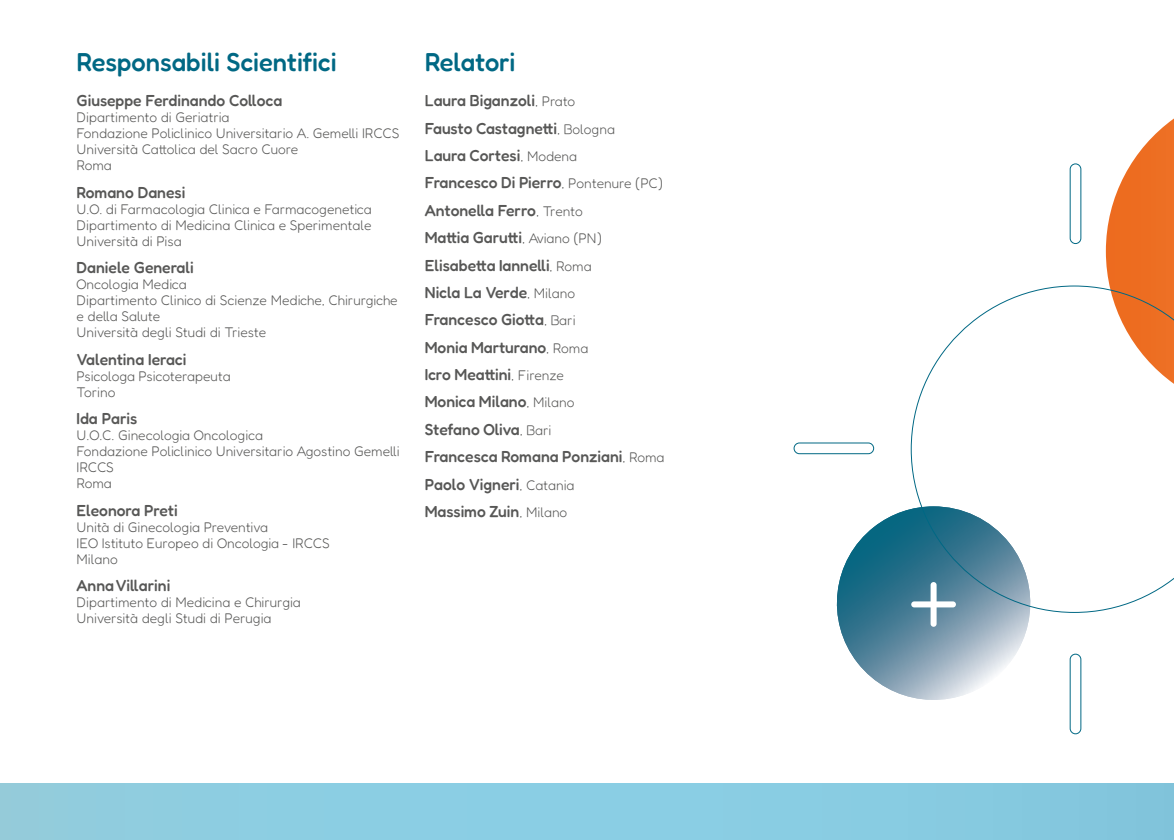
<style>
.page{position:relative;width:1174px;height:840px;background:#fff}
.page>*{position:absolute;margin:0;border:0;box-sizing:border-box;transform-origin:0 0}
.t1{font:300 26px "Fredoka";color:#006884}
.t2{font:300 16px/27.4px "Fredoka";color:#575756}
.t3{font:300 14px/16px "Fredoka";color:#575756}
.s1{font-size:14px}
</style>
<div class="page">
<div style="left:0;top:782px;width:1174px;height:57px;background:#8acde2"></div>
<svg style="left:836px;top:509px;width:194px;height:191px"></svg>
<svg style="left:1105px;top:118px;width:69px;height:168px"></svg>
<svg style="left:911px;top:286px;width:263px;height:326px"></svg>
<div style="left:1070px;top:653px;width:10px;height:80px;border:1px solid #006884;border-radius:5px"></div>
<div style="left:1070px;top:164px;width:10px;height:79px;border:1px solid #006884;border-radius:5px"></div>
<div style="left:930px;top:581px;width:6px;height:45px;background:#fff;border-radius:3px"></div>
<div style="left:911px;top:601px;width:45px;height:6px;background:#fff;border-radius:3px"></div>
<div style="left:794px;top:442px;width:79px;height:11px;border:1px solid #006884;border-radius:5px"></div>
<h1 class="t1" style="left:77px;top:47px;width:262px">Responsabili Scientifici</h1>
<p class="t2" style="left:77px;top:87px;width:207px">Giuseppe Ferdinando Colloca</p>
<p class="t3" style="left:77px;top:109px;width:324px">Dipartimento di Geriatria<br>Fondazione Policlinico Universitario A. Gemelli IRCCS<br>Università Cattolica del Sacro Cuore<br>Roma</p>
<p class="t2" style="left:77px;top:178px;width:110px">Romano Danesi</p>
<p class="t3" style="left:77px;top:201px;width:297px;text-align:justify">U.O. di Farmacologia Clinica e Farmacogenetica Dipartimento di Medicina Clinica e Sperimentale Università di Pisa</p>
<p class="t2" style="left:77px;top:254px;width:119px">Daniele Generali</p>
<p class="t3" style="left:77px;top:276px;width:323px">Oncologia Medica<br>Dipartimento Clinico di Scienze Mediche, Chirurgiche e della Salute<br>Università degli Studi di Trieste</p>
<p class="t2" style="left:77px;top:345px;width:111px">Valentina Ieraci</p>
<p class="t3" style="left:77px;top:367px;width:156px">Psicologa Psicoterapeuta<br>Torino</p>
<p class="t2" style="left:77px;top:404px;width:62px">Ida Paris</p>
<p class="t3" style="left:77px;top:427px;width:325px">U.O.C. Ginecologia Oncologica<br>Fondazione Policlinico Universitario Agostino Gemelli<br>IRCCS<br>Roma</p>
<p class="t2" style="left:77px;top:496px;width:103px">Eleonora Preti</p>
<p class="t3" style="left:77px;top:518px;width:255px">Unità di Ginecologia Preventiva<br>IEO Istituto Europeo di Oncologia - IRCCS<br>Milano</p>
<p class="t2" style="left:77px;top:571px;width:95px">Anna Villarini</p>
<p class="t3" style="left:77px;top:593px;width:226px">Dipartimento di Medicina e Chirurgia<br>Università degli Studi di Perugia</p>
<h1 class="t1" style="left:425px;top:47px;width:92px">Relatori</h1>
<p class="t2" style="left:425px;top:87px;width:241px">Laura Biganzoli<span class="s1">, Prato<br></span>Fausto Castagnetti<span class="s1">, Bologna<br></span>Laura Cortesi<span class="s1">, Modena<br></span>Francesco Di Pierro<span class="s1">, Pontenure (PC)<br></span>Antonella Ferro<span class="s1">, Trento<br></span>Mattia Garutti<span class="s1">, Aviano (PN)<br></span>Elisabetta Iannelli<span class="s1">, Roma<br></span>Nicla La Verde<span class="s1">, Milano<br></span>Francesco Giotta<span class="s1">, Bari<br></span>Monia Marturano<span class="s1">, Roma<br></span>Icro Meattini<span class="s1">, Firenze<br></span>Monica Milano<span class="s1">, Milano<br></span>Stefano Oliva<span class="s1">, Bari<br></span>Francesca Romana Ponziani<span class="s1">, Roma<br></span>Paolo Vigneri<span class="s1">, Catania<br></span>Massimo Zuin<span class="s1">, Milano</span></p>
</div>
